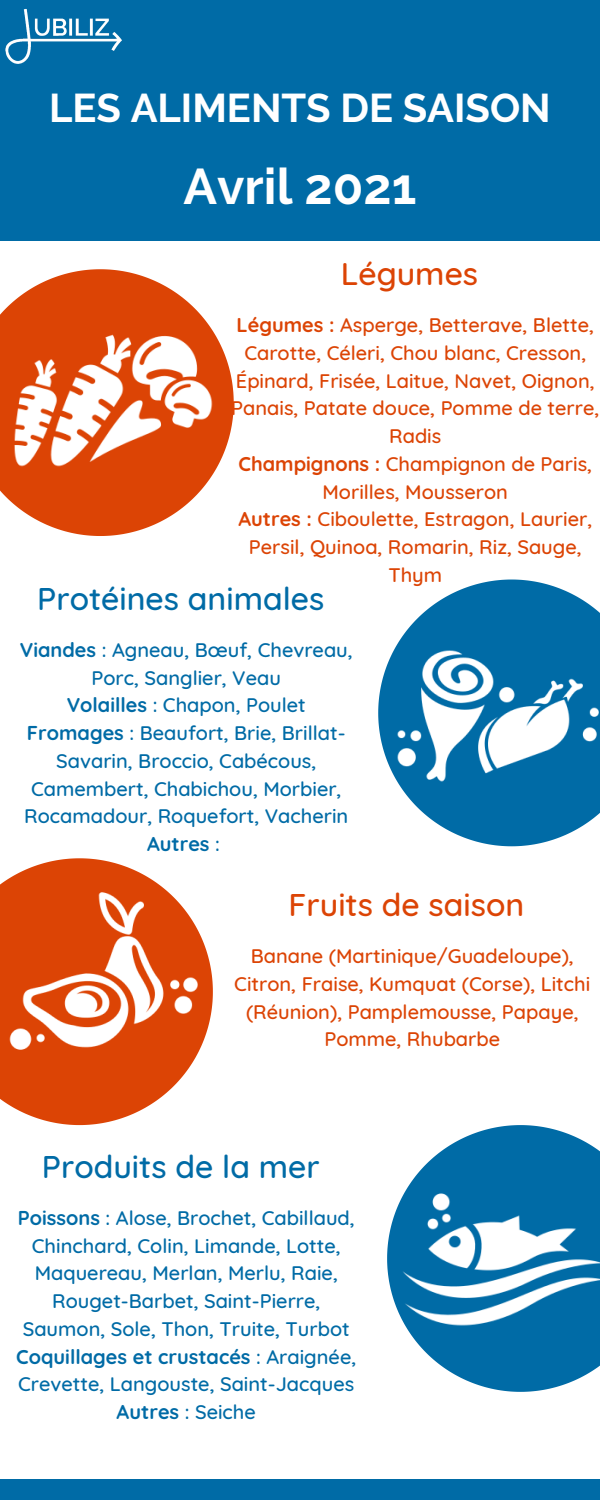
<style>
.page{position:relative;width:600px;height:1500px;background:#fff}
.page>*{position:absolute;margin:0;border:0;box-sizing:border-box;transform-origin:0 0}
.t1{font:700 50px "Raleway";color:#fff}
.t2{font:700 40px "Raleway";color:#fff}
.t3{font:500 32px "Quicksand";color:#006ba6}
.t4{font:500 32px "Quicksand";color:#dc4405}
.t5{font:500 20px/27.8px "Quicksand";color:#006ba6;text-align:center}
.t6{font:500 20px/27.8px "Quicksand";color:#dc4405;text-align:center}
.t7{font:700 20px "Quicksand";color:#006ba6}
.s1{font-weight:700}
.s2{font-weight:500}
</style>
<div class="page">
<div style="left:0;top:0;width:600px;height:241px;background:#006ba6"></div>
<svg style="left:0;top:269px;width:234px;height:267px;fill:#dc4405"></svg>
<svg style="left:378px;top:580px;width:222px;height:266px;fill:#006ba6"></svg>
<svg style="left:0;top:858px;width:213px;height:267px;fill:#dc4405"></svg>
<svg style="left:387px;top:1125px;width:213px;height:267px;fill:#006ba6"></svg>
<div style="left:0;top:1479px;width:600px;height:21px;background:#006ba6"></div>
<img style="left:5px;top:8px;width:117px;height:56px">
<img style="left:2px;top:331px;width:217px;height:143px">
<img style="left:387px;top:640px;width:213px;height:146px">
<img style="left:0;top:885px;width:205px;height:171px">
<img style="left:397px;top:1177px;width:203px;height:163px">
<p class="t2" style="left:49px;top:84px;width:503px">LES ALIMENTS DE SAISON</p>
<p class="t1" style="left:184px;top:157px;width:234px">Avril 2021</p>
<p class="t4" style="left:341px;top:253px;width:139px">Légumes</p>
<p class="t6" style="left:231px;top:311px;width:370px"><span class="s1">Légumes :</span> Asperge, Betterave, Blette,<br>Carotte, Céleri, Chou blanc, Cresson,<br>Épinard, Frisée, Laitue, Navet, Oignon,<br>Panais, Patate douce, Pomme de terre,<br>Radis</p>
<p class="t6" style="left:239px;top:449px;width:355px"><span class="s1">Champignons :</span> Champignon de Paris,<br>Morilles, Mousseron</p>
<p class="t6" style="left:238px;top:505px;width:355px"><span class="s1">Autres :</span> Ciboulette, Estragon, Laurier,<br>Persil, Quinoa, Romarin, Riz, Sauge,<br>Thym</p>
<p class="t3" style="left:37px;top:578px;width:289px">Protéines animales</p>
<p class="t5" style="left:20px;top:636px;width:334px"><span class="s1">Viandes</span> : Agneau, Bœuf, Chevreau,<br>Porc, Sanglier, Veau</p>
<p class="t5" style="left:67px;top:691px;width:241px"><span class="s1">Volailles</span> : Chapon, Poulet</p>
<p class="t5" style="left:24px;top:719px;width:326px"><span class="s1">Fromages</span> : Beaufort, Brie, Brillat-Savarin, Broccio, Cabécous, Camembert, Chabichou, Morbier, Rocamadour, Roquefort, Vacherin</p>
<p class="t7" style="left:147px;top:831px;width:74px">Autres <span class="s2">:</span></p>
<p class="t4" style="left:289px;top:884px;width:237px">Fruits de saison</p>
<p class="t6" style="left:234px;top:942px;width:358px">Banane (Martinique/Guadeloupe),<br>Citron, Fraise, Kumquat (Corse), Litchi (Réunion), Pamplemousse, Papaye,<br>Pomme, Rhubarbe</p>
<p class="t3" style="left:42px;top:1146px;width:279px">Produits de la mer</p>
<p class="t5" style="left:18px;top:1203px;width:338px"><span class="s1">Poissons</span> : Alose, Brochet, Cabillaud, Chinchard, Colin, Limande, Lotte, Maquereau, Merlan, Merlu, Raie, Rouget-Barbet, Saint-Pierre, Saumon, Sole, Thon, Truite, Turbot</p>
<p class="t5" style="left:16px;top:1342px;width:341px;text-align:left"><span class="s1">Coquillages et crustacés</span> : Araignée,<br>Crevette, Langouste, Saint-Jacques</p>
<p class="t5" style="left:117px;top:1398px;width:141px"><span class="s1">Autres</span> : Seiche</p>
</div>
